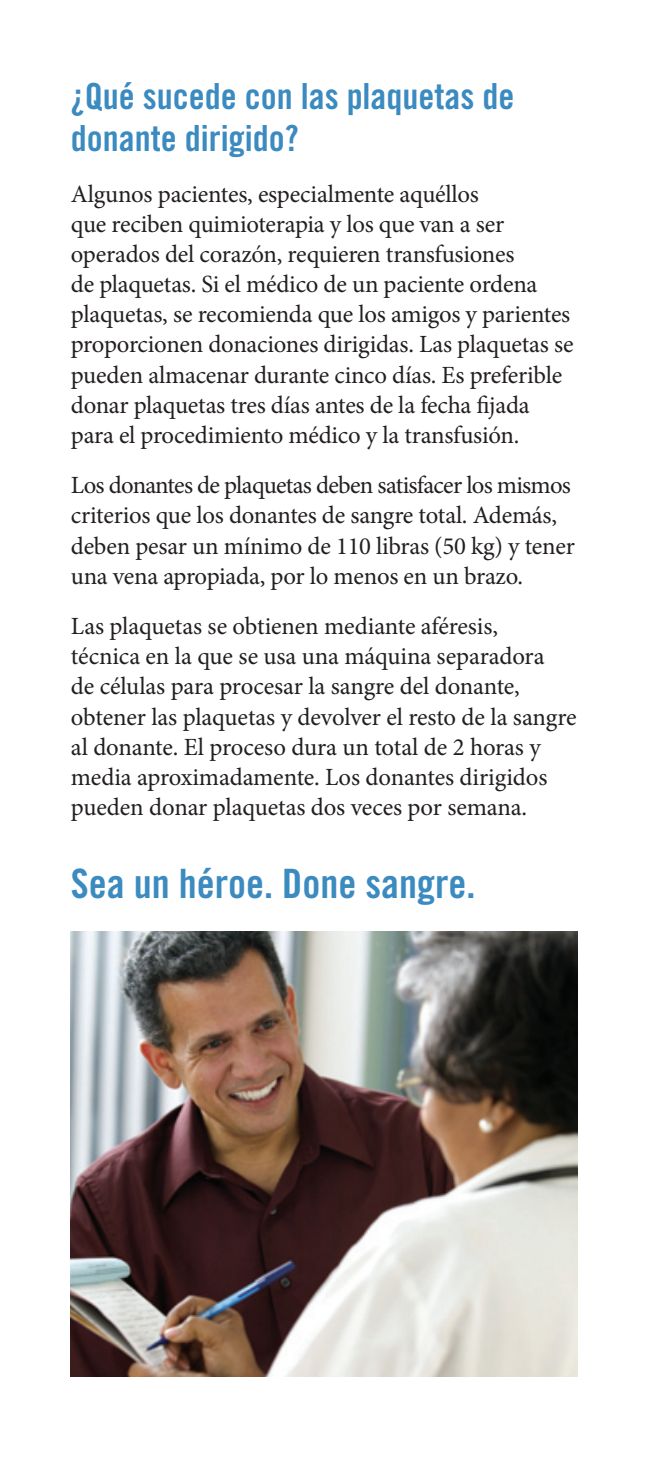
<style>
.page{position:relative;width:648px;height:1458px;background:#fff}
.page>*{position:absolute;margin:0;border:0;box-sizing:border-box;transform-origin:0 0}
.Header_NEW_-_blue{font:40.5px "Trade Gothic Bold Cond Twenty";color:#3b8bc0}
.Header_NEW_-_blue-2{font:36px/42.8px "Trade Gothic Bold Cond Twenty";color:#3b8bc0}
.Body_Copy_NEW{font:24.75px/30.2px "Minion Pro";letter-spacing:-.01em;color:#231f20}
</style>
<div class="page">
<img style="left:71px;top:932px;width:506px;height:445px">
<p class="Header_NEW_-_blue-2" style="left:71px;top:74px;width:445px">¿Qué sucede con las plaquetas de donante dirigido?</p>
<p class="Body_Copy_NEW" style="left:71px;top:179px;width:504px">Algunos pacientes, especialmente aquéllos<br>que reciben quimioterapia y los que van a ser operados del corazón, requieren transfusiones<br>de plaquetas. Si el médico de un paciente ordena plaquetas, se recomienda que los amigos y parientes proporcionen donaciones dirigidas. Las plaquetas se pueden almacenar durante cinco días. Es preferible donar plaquetas tres días antes de la fecha fijada para el procedimiento médico y la transfusión.</p>
<p class="Body_Copy_NEW" style="left:71px;top:470px;width:506px">Los donantes de plaquetas deben satisfacer los mismos criterios que los donantes de sangre total. Además, deben pesar un mínimo de 110 libras (50 kg) y tener una vena apropiada, por lo menos en un brazo.</p>
<p class="Body_Copy_NEW" style="left:71px;top:611px;width:507px">Las plaquetas se obtienen mediante aféresis,<br>técnica en la que se usa una máquina separadora<br>de células para procesar la sangre del donante, obtener las plaquetas y devolver el resto de la sangre al donante. El proceso dura un total de 2 horas y media aproximadamente. Los donantes dirigidos pueden donar plaquetas dos veces por semana.</p>
<p class="Header_NEW_-_blue" style="left:71px;top:859px;width:406px">Sea un héroe. Done sangre.</p>
</div>
